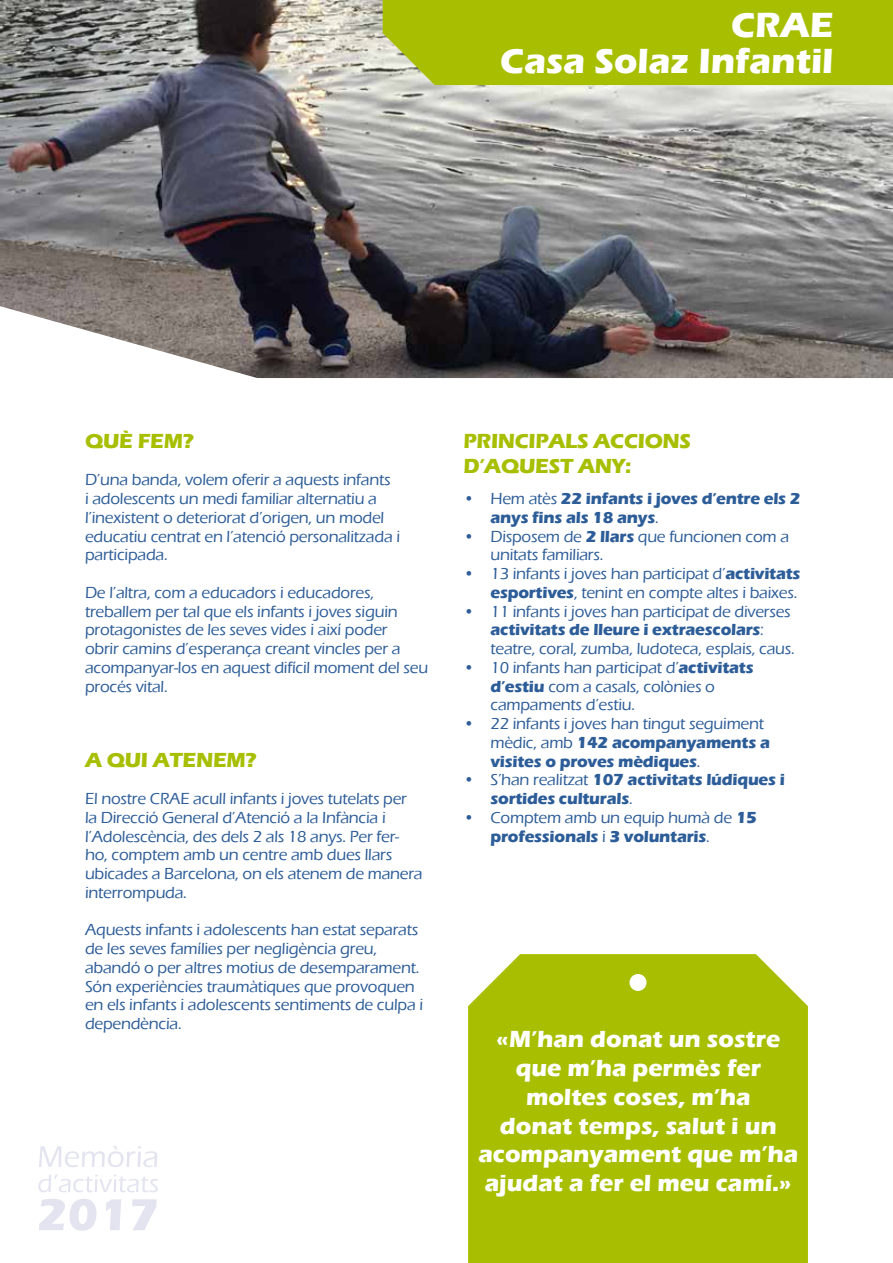
<style>
.page{position:relative;width:893px;height:1263px;background:#fff}
.page>*{position:absolute;margin:0;border:0;box-sizing:border-box;transform-origin:0 0}
.t1{font:700 36px/36px "Eras ITC";color:#fff;text-align:right}
.t2{font:700 24px/28.8px "Eras ITC";color:#fff;text-align:center}
.t3{font:700 21px "Eras ITC";letter-spacing:-.015em;color:#a7bf00}
.t4{font:500 16.5px/18.8px "Eras ITC";letter-spacing:-.015em;color:#2d5d98}
.t5{font:700 16.5px/18.8px "Eras ITC";letter-spacing:-.015em;color:#2d5d98}
.s1{font-weight:500}
.s2{font-weight:700}
</style>
<div class="page">
<img style="left:0;top:0;width:893px;height:378px">
<div style="left:383px;top:0;width:510px;height:85px;background:#a7bf00"></div>
<div style="left:468px;top:954px;width:340px;height:309px;background:#a7bf00"></div>
<div style="left:629px;top:974px;width:17px;height:17px;background:#fff;border-radius:50%"></div>
<svg style="left:39px;top:1199px;width:118px;height:32px"></svg>
<svg style="left:38px;top:1175px;width:120px;height:17px"></svg>
<svg style="left:39px;top:1146px;width:118px;height:21px"></svg>
<h1 class="t1" style="left:500px;top:7px;width:335px">CRAE<br>Casa Solaz Infantil</h1>
<p class="t3" style="left:85px;top:429px;width:110px">Què fem?</p>
<p class="t4" style="left:85px;top:471px;width:317px">D’una banda, volem oferir a aquests infants<br>i adolescents un medi familiar alternatiu a l’inexistent o deteriorat d’origen, un model educatiu centrat en l’atenció personalitzada i participada.</p>
<p class="t4" style="left:85px;top:583px;width:345px">De l’altra, com a educadors i educadores, treballem per tal que els infants i joves siguin protagonistes de les seves vides i així poder<br>obrir camins d’esperança creant vincles per a acompanyar-los en aquest difícil moment del seu procés vital.</p>
<p class="t3" style="left:85px;top:747px;width:173px">A qui atenem?</p>
<p class="t4" style="left:85px;top:789px;width:339px">El nostre CRAE acull infants i joves tutelats per la Direcció General d’Atenció a la Infància i l’Adolescència, des dels 2 als 18 anys. Per fer&shy;ho, comptem amb un centre amb dues llars ubicades a Barcelona, on els atenem de manera interrompuda.</p>
<p class="t4" style="left:85px;top:921px;width:340px">Aquests infants i adolescents han estat separats de les seves famílies per negligència greu, abandó o per altres motius de desemparament.<br>Són experiències traumàtiques que provoquen en els infants i adolescents sentiments de culpa i dependència.</p>
<p class="t3" style="left:463px;top:429px;width:65px">Principa</p>
<p class="t3" style="left:565px;top:429px;width:43px">ls acci</p>
<p class="t3" style="left:645px;top:429px;width:46px">ons</p>
<p class="t3" style="left:463px;top:454px;width:169px">d’aquest any:</p>
<p class="t5" style="left:490px;top:489px;width:312px;text-indent:-27px"><span class="s1">• Hem atès</span> 22 infants i joves d’entre els 2 anys fins als 18 anys<span class="s1">.</span></p>
<p class="t4" style="left:490px;top:527px;width:300px;text-indent:-27px">• Disposem de <span class="s2">2 llars</span> que funcionen com a unitats familiars.</p>
<p class="t4" style="left:463px;top:564px;width:339px;text-align:right">• 13 infants i joves han participat d’<span class="s2">activitats esportives</span>, tenint en compte altes i baixes.</p>
<p class="t4" style="left:490px;top:602px;width:306px;text-indent:-27px">• 11 infants i joves han participat de diverses <span class="s2">activitats de lleure i extraescolars</span>: teatre, coral, zumba, ludoteca, esplais, caus.</p>
<p class="t4" style="left:490px;top:658px;width:265px;text-indent:-27px">• 10 infants han participat d’<span class="s2">activitats d’estiu</span> com a casals, colònies o campaments d’estiu.</p>
<p class="t4" style="left:490px;top:714px;width:281px;text-indent:-27px">• 22 infants i joves han tingut seguiment mèdic, amb <span class="s2">142 acompanyaments a visites o proves mèdiques</span>.</p>
<p class="t5" style="left:490px;top:770px;width:296px;text-indent:-27px"><span class="s1">• S’han realitzat</span> 107 activitats lúdiques i sortides culturals<span class="s1">.</span></p>
<p class="t4" style="left:490px;top:808px;width:268px;text-indent:-27px">• Comptem amb un equip humà de <span class="s2">15 professionals</span> i <span class="s2">3 voluntaris</span>.</p>
<h2 class="t2" style="left:478px;top:1025px;width:321px">«M’han donat un sostre que m’ha permès fer moltes coses, m’ha<br>donat temps, salut i un acompanyament que m’ha ajudat a fer el meu camí.»</h2>
</div>
